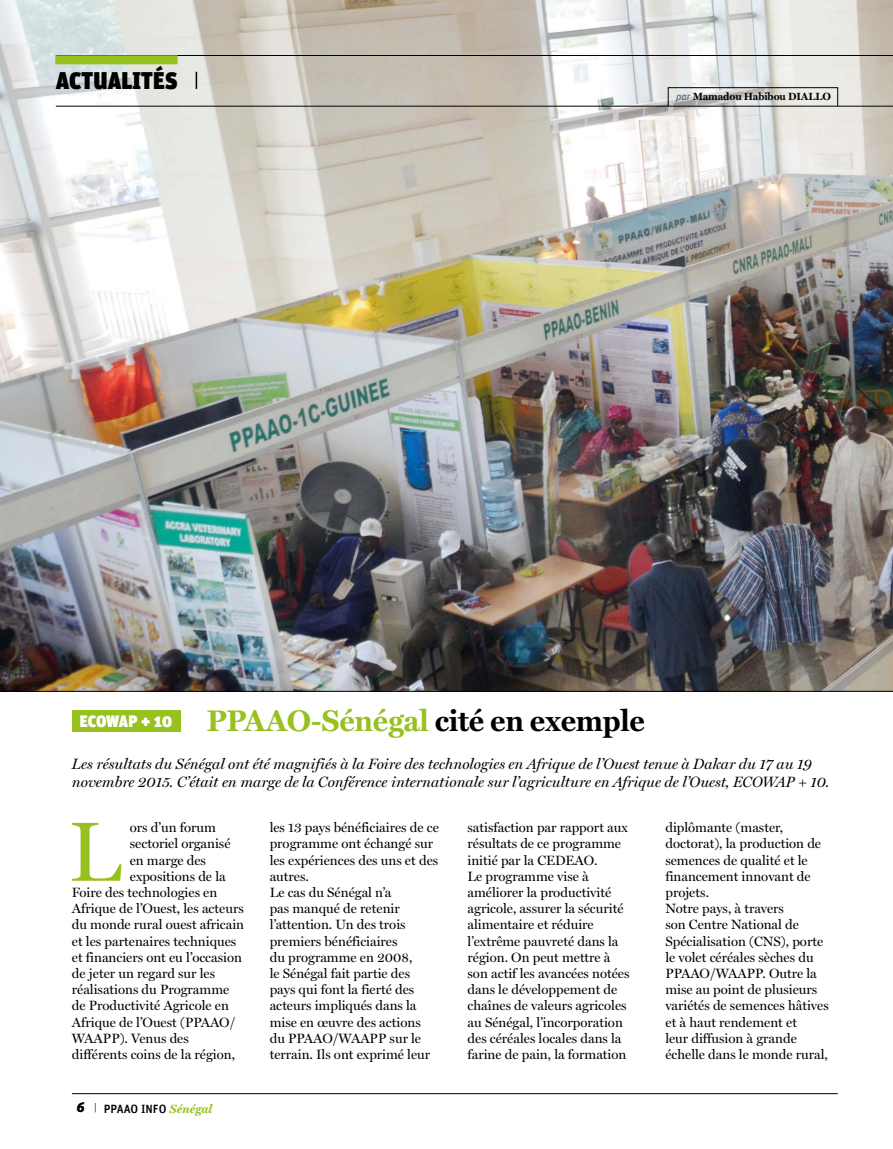
<style>
.page{position:relative;width:893px;height:1149px;background:#fff}
.page>*{position:absolute;margin:0;border:0;box-sizing:border-box;transform-origin:0 0}
.t1{font:84.6px "Miller Display";color:#96c11e}
.t2{font:700 30px "Miller Text";letter-spacing:-.01em;color:#96c11e}
.t3{font:24px "Unit Ultra TF";color:#000}
.t4{font:italic 15px/18px "Miller Display";color:#000}
.t5{font:13.5px/16.2px "Miller Display";color:#000}
.t6{font:italic 900 13.5px "Unit";color:#000}
.t7{font:12px "Unit Medium TF";color:#000}
.t8{font:700 10.5px "Miller Text";letter-spacing:-.01em;color:#000}
.s1{font-family:"Unit Medium Italic TF";font-weight:400;color:#666e80}
.s2{color:#000}
.s3{font-family:"Miller Text";font-weight:700;font-style:italic;color:#96c11e}
</style>
<div class="page">
<hr style="left:72px;top:1092px;width:766px;height:1px;background:#000">
<img style="left:0;top:1px;width:892px;height:690px">
<svg style="left:196px;top:72px;width:1px;height:17px"></svg>
<hr style="left:56px;top:55px;width:836px;height:1px;background:#000">
<hr style="left:56px;top:106px;width:836px;height:1px;background:#000">
<div style="left:668px;top:87px;width:170px;height:19px;border:1px solid #000"></div>
<div style="left:55px;top:55px;width:123px;height:9px;background:#96c11e"></div>
<div style="left:72px;top:710px;width:109px;height:21px;background:#96c11e"></div>
<h3 class="t3" style="left:56px;top:69px;width:123px">aCtUalitÉS</h3>
<p class="t8" style="left:676px;top:90px;width:156px"><span class="s1">par</span> Mamadou Habibou DIALLO</p>
<h2 class="t2" style="left:80px;top:703px;width:567px"><sup>ECOWAP</sup> <sup>+</sup> <sup>10</sup> PPAAO-Sénégal <span class="s2">cité en exemple</span></h2>
<p class="t4" style="left:72px;top:755px;width:759px">Les résultats du Sénégal ont été magnifiés à la Foire des technologies en Afrique de l’Ouest tenue à Dakar du 17 au 19 novembre 2015. C’était en marge de la Conférence internationale sur l’agriculture en Afrique de l’Ouest, ECOWAP + 10.</p>
<h1 class="t1" style="left:68px;top:801px;width:55px">L</h1>
<p class="t5" style="left:130px;top:819px;width:88px">ors d’un forum</p>
<p class="t5" style="left:130px;top:835px;width:102px">sectoriel organisé</p>
<p class="t5" style="left:130px;top:851px;width:78px">en marge des</p>
<p class="t5" style="left:130px;top:867px;width:97px">expositions de la</p>
<p class="t5" style="left:72px;top:883px;width:147px">Foire des technologies en</p>
<p class="t5" style="left:72px;top:900px;width:173px">Afrique de l’Ouest, les acteurs</p>
<p class="t5" style="left:72px;top:916px;width:174px">du monde rural ouest africain</p>
<p class="t5" style="left:72px;top:932px;width:166px">et les partenaires techniques</p>
<p class="t5" style="left:72px;top:948px;width:172px">et financiers ont eu l’occasion</p>
<p class="t5" style="left:72px;top:964px;width:145px">de jeter un regard sur les</p>
<p class="t5" style="left:72px;top:981px;width:159px">réalisations du Programme</p>
<p class="t5" style="left:72px;top:997px;width:159px">de Productivité Agricole en</p>
<p class="t5" style="left:72px;top:1013px;width:165px">Afrique de l’Ouest (PPAAO/</p>
<p class="t5" style="left:72px;top:1029px;width:119px">WAAPP). Venus des</p>
<p class="t5" style="left:72px;top:1045px;width:165px">différents coins de la région,</p>
<p class="t6" style="left:77px;top:1099px;width:9px">6</p>
<p class="t7" style="left:104px;top:1102px;width:110px">PPAAO INFO <span class="s3">Sénégal</span></p>
<p class="t5" style="left:270px;top:819px;width:171px">les 13 pays bénéficiaires de ce programme ont échangé sur les expériences des uns et des autres.<br>Le cas du Sénégal n’a<br>pas manqué de retenir l’attention. Un des trois premiers bénéficiaires<br>du programme en 2008,<br>le Sénégal fait partie des pays qui font la fierté des acteurs impliqués dans la mise en œuvre des actions du PPAAO/WAAPP sur le terrain. Ils ont exprimé leur</p>
<p class="t5" style="left:468px;top:819px;width:163px">satisfaction par rapport aux résultats de ce programme initié par la CEDEAO.<br>Le programme vise à améliorer la productivité agricole, assurer la sécurité alimentaire et réduire l’extrême pauvreté dans la région. On peut mettre à son actif les avancées notées dans le développement de chaînes de valeurs agricoles au Sénégal, l’incorporation des céréales locales dans la farine de pain, la formation</p>
<p class="t5" style="left:665px;top:819px;width:165px">diplômante (master, doctorat), la production de semences de qualité et le financement innovant de projets.<br>Notre pays, à travers<br>son Centre National de<br>Spécialisation (CNS), porte le volet céréales sèches du<br>PPAAO/WAAPP. Outre la mise au point de plusieurs variétés de semences hâtives et à haut rendement et<br>leur diffusion à grande échelle dans le monde rural,</p>
</div>
